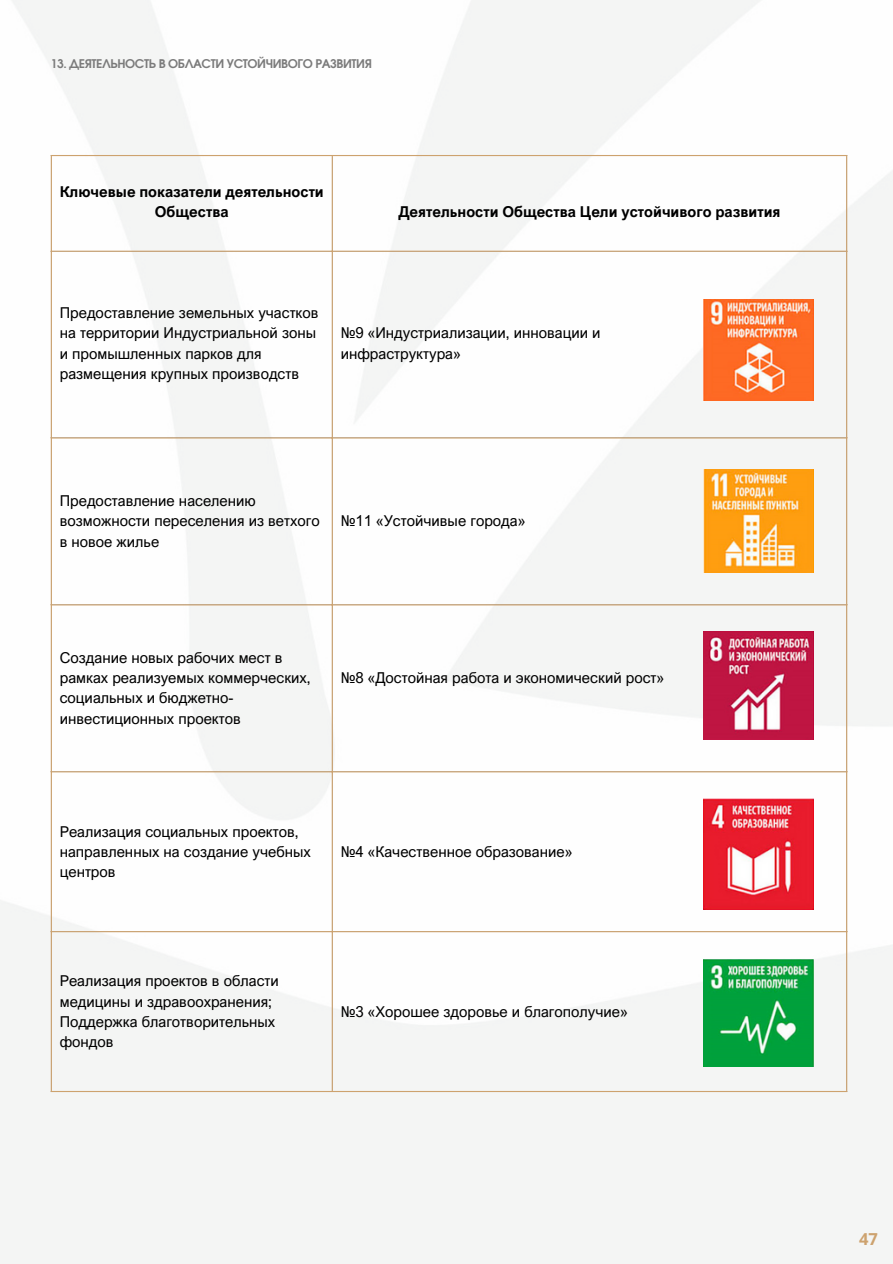
<style>
.page{position:relative;width:893px;height:1264px;background:#fff}
.page>*{position:absolute;margin:0;border:0;box-sizing:border-box;transform-origin:0 0}
.t1{font:700 16.5px "Open Sans";color:#cda26e}
.t2{font:15px/20.2px "Arial Nova";color:#000}
.t3{font:700 15px/20.2px "Arial Nova";color:#000;text-align:center}
.t4{font:700 12px "Evolventa";letter-spacing:-.035em;color:#7b7b7b}
</style>
<div class="page">
<img style="left:0;top:0;width:892px;height:1263px">
<hr style="left:51px;top:156px;width:1px;height:934px;background:#cda26e">
<hr style="left:332px;top:156px;width:1px;height:934px;background:#cda26e">
<hr style="left:846px;top:156px;width:1px;height:934px;background:#cda26e">
<hr style="left:51px;top:155px;width:796px;height:1px;background:#cda26e">
<hr style="left:51px;top:251px;width:796px;height:1px;background:#cda26e">
<hr style="left:51px;top:437px;width:796px;height:1px;background:#cda26e">
<hr style="left:51px;top:604px;width:796px;height:1px;background:#cda26e">
<hr style="left:51px;top:771px;width:796px;height:1px;background:#cda26e">
<hr style="left:51px;top:931px;width:796px;height:1px;background:#cda26e">
<hr style="left:51px;top:1090px;width:796px;height:2px;background:#cda26e">
<img style="left:703px;top:299px;width:110px;height:101px">
<img style="left:703px;top:469px;width:110px;height:103px">
<img style="left:703px;top:631px;width:110px;height:108px">
<img style="left:703px;top:798px;width:110px;height:111px">
<img style="left:703px;top:959px;width:110px;height:106px">
<p class="t4" style="left:51px;top:59px;width:322px">13. ДЕЯТЕЛЬНОСТЬ В ОБЛАСТИ УСТОЙЧИВОГО РАЗВИТИЯ</p>
<p class="t3" style="left:60px;top:181px;width:265px">Ключевые показатели деятельности<br>Общества</p>
<p class="t3" style="left:398px;top:201px;width:383px">Деятельности Общества Цели устойчивого развития</p>
<p class="t2" style="left:60px;top:302px;width:260px">Предоставление земельных участков на территории Индустриальной зоны и промышленных парков для размещения крупных производств</p>
<p class="t2" style="left:341px;top:322px;width:261px">№9 «Индустриализации, инновации и</p>
<p class="t2" style="left:341px;top:343px;width:121px">инфраструктура»</p>
<p class="t2" style="left:60px;top:490px;width:261px">Предоставление населению возможности переселения из ветхого в новое жилье</p>
<p class="t2" style="left:341px;top:510px;width:186px">№11 «Устойчивые города»</p>
<p class="t2" style="left:60px;top:647px;width:252px">Создание новых рабочих мест в рамках реализуемых коммерческих, социальных и бюджетно&shy;инвестиционных проектов</p>
<p class="t2" style="left:341px;top:667px;width:325px">№8 «Достойная работа и экономический рост»</p>
<p class="t2" style="left:60px;top:820px;width:252px">Реализация социальных проектов, направленных на создание учебных центров</p>
<p class="t2" style="left:341px;top:841px;width:233px">№4 «Качественное образование»</p>
<p class="t2" style="left:60px;top:970px;width:220px">Реализация проектов в области медицины и здравоохранения;</p>
<p class="t2" style="left:60px;top:1011px;width:217px">Поддержка благотворительных фондов</p>
<p class="t2" style="left:341px;top:1000px;width:288px">№3 «Хорошее здоровье и благополучие»</p>
<p class="t1" style="left:859px;top:1227px;width:20px">47</p>
</div>
